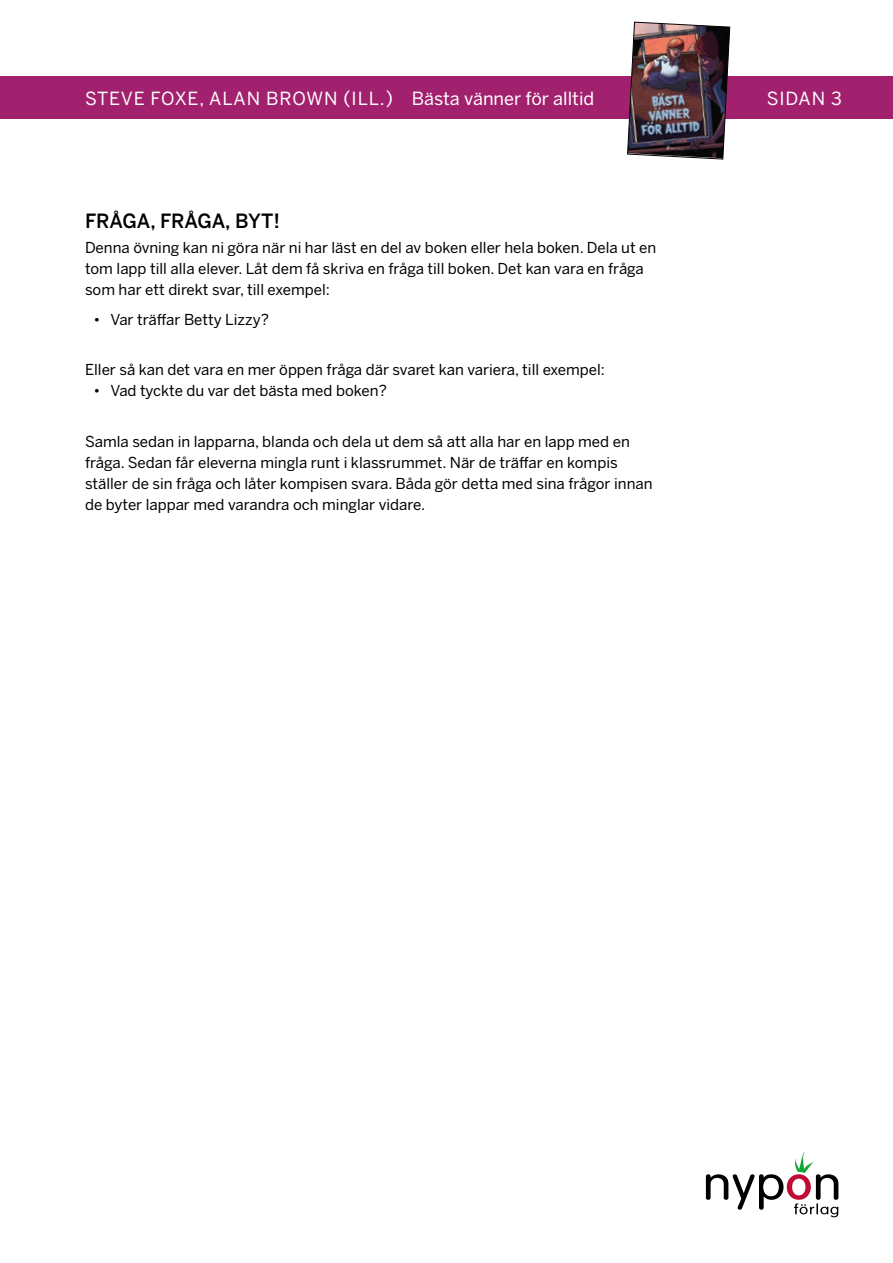
<style>
.page{position:relative;width:893px;height:1263px;background:#fff}
.page>*{position:absolute;margin:0;border:0;box-sizing:border-box;transform-origin:0 0}
.t1{font:500 19.5px "Benton Sans";letter-spacing:-.01em;color:#000}
.t2{font:18px "Benton Sans";letter-spacing:.01em;color:#fff}
.t3{font:15px/21px "Benton Sans";color:#000}
</style>
<div class="page">
<svg style="left:706px;top:1152px;width:132px;height:65px"></svg>
<div style="left:0;top:77px;width:893px;height:42px;background:#a2216e"></div>
<img style="left:627px;top:21px;width:103px;height:139px">
<p class="t2" style="left:85px;top:87px;width:511px">STEVE FOXE, ALAN BROWN (ILL.) Bästa vänner för alltid</p>
<p class="t2" style="left:767px;top:87px;width:77px">SIDAN 3</p>
<h1 class="t1" style="left:85px;top:209px;width:196px">FRÅGA, FRÅGA, BYT!</h1>
<p class="t3" style="left:85px;top:237px;width:573px">Denna övning kan ni göra när ni har läst en del av boken eller hela boken. Dela ut en tom lapp till alla elever. Låt dem få skriva en fråga till boken. Det kan vara en fråga som har ett direkt svar, till exempel:</p>
<p class="t3" style="left:94px;top:309px;width:177px">• Var träffar Betty Lizzy?</p>
<p class="t3" style="left:85px;top:359px;width:521px">Eller så kan det vara en mer öppen fråga där svaret kan variera, till exempel:</p>
<p class="t3" style="left:94px;top:380px;width:295px">• Vad tyckte du var det bästa med boken?</p>
<p class="t3" style="left:85px;top:431px;width:569px">Samla sedan in lapparna, blanda och dela ut dem så att alla har en lapp med en fråga. Sedan får eleverna mingla runt i klassrummet. När de träffar en kompis ställer de sin fråga och låter kompisen svara. Båda gör detta med sina frågor innan de byter lappar med varandra och minglar vidare.</p>
</div>
